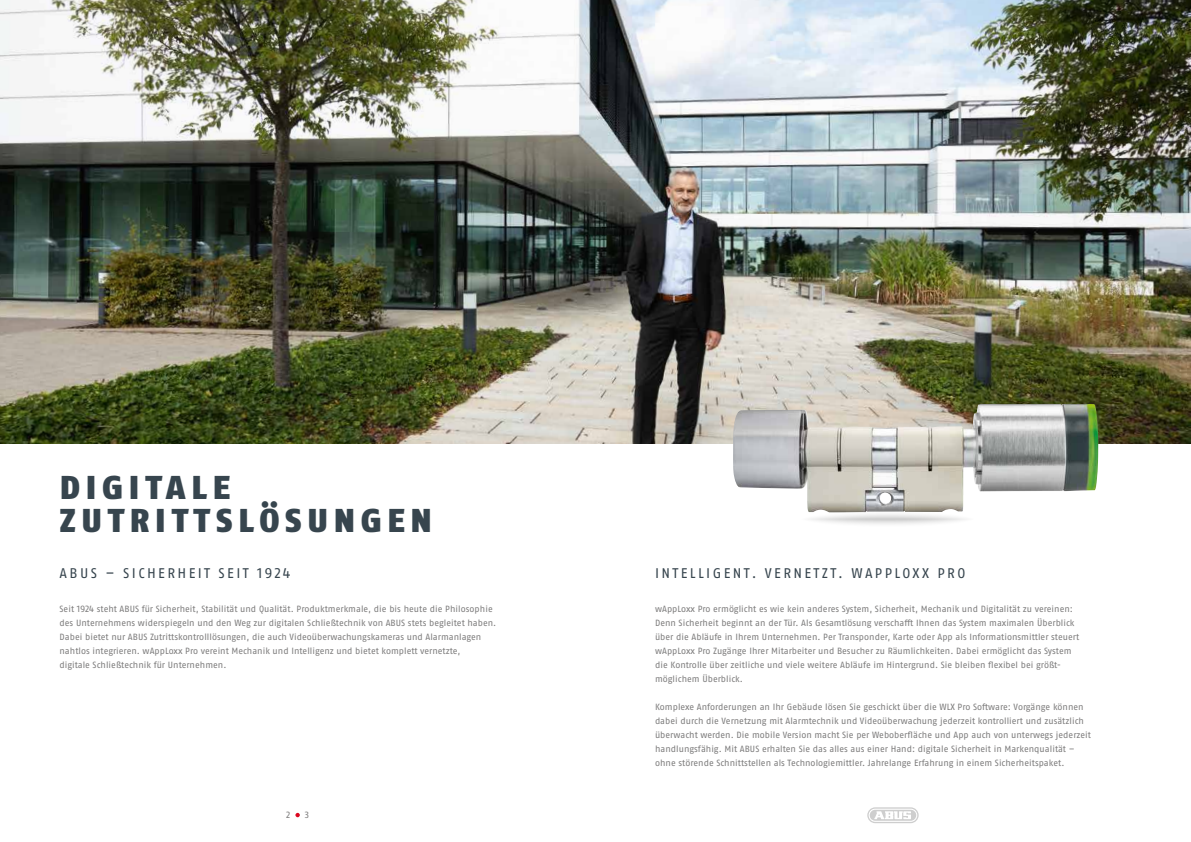
<style>
.page{position:relative;width:1191px;height:842px;background:#fff}
.page>*{position:absolute;margin:0;border:0;box-sizing:border-box;transform-origin:0 0}
.t1{font:900 33px/33px "ABUS Fago Pro";letter-spacing:.17em;color:#37454e}
.t2{font:14px "ABUS Fago Pro";letter-spacing:.17em;color:#37454e}
.t3{font:9px/14px "ABUS Fago Pro";letter-spacing:.005em;color:#7c7b7b}
</style>
<div class="page">
<img style="left:0;top:0;width:1191px;height:443px">
<svg style="left:867px;top:807px;width:51px;height:16px"></svg>
<svg style="left:295px;top:813px;width:5px;height:4px"></svg>
<img style="left:733px;top:404px;width:331px;height:108px">
<svg style="left:800px;top:510px;width:175px;height:18px"></svg>
<h1 class="t1" style="left:60px;top:471px;width:374px">DIGITALE<br>ZUTRITTSLÖSUNGEN</h1>
<h2 class="t2" style="left:60px;top:565px;width:232px">ABUS – SICHERHEIT SEIT 1924</h2>
<p class="t3" style="left:60px;top:602px;width:438px">Seit 1924 steht ABUS für Sicherheit, Stabilität und Qualität. Produktmerkmale, die bis heute die Philosophie des Unternehmens widerspiegeln und den Weg zur digitalen Schließtechnik von ABUS stets begleitet haben.<br>Dabei bietet nur ABUS Zutrittskontrolllösungen, die auch Videoüberwachungskameras und Alarmanlagen nahtlos integrieren. wAppLoxx Pro vereint Mechanik und Intelligenz und bietet komplett vernetzte,<br>digitale Schließtechnik für Unternehmen.</p>
<p class="t3" style="left:286px;top:808px;width:6px">2</p>
<p class="t3" style="left:305px;top:808px;width:6px">3</p>
<h2 class="t2" style="left:655px;top:565px;width:312px">INTELLIGENT. VERNETZT. WAPPLOXX PRO</h2>
<p class="t3" style="left:655px;top:602px;width:426px">wAppLoxx Pro ermöglicht es wie kein anderes System, Sicherheit, Mechanik und Digitalität zu vereinen:<br>Denn Sicherheit beginnt an der Tür. Als Gesamtlösung verschafft Ihnen das System maximalen Überblick über die Abläufe in Ihrem Unternehmen. Per Transponder, Karte oder App als Informationsmittler steuert wAppLoxx Pro Zugänge Ihrer Mitarbeiter und Besucher zu Räumlichkeiten. Dabei ermöglicht das System die Kontrolle über zeitliche und viele weitere Abläufe im Hintergrund. Sie bleiben flexibel bei größt&shy;möglichem Überblick.</p>
<p class="t3" style="left:655px;top:700px;width:437px">Komplexe Anforderungen an Ihr Gebäude lösen Sie geschickt über die WLX Pro Software: Vorgänge können dabei durch die Vernetzung mit Alarmtechnik und Videoüberwachung jederzeit kontrolliert und zusätzlich überwacht werden. Die mobile Version macht Sie per Weboberfläche und App auch von unterwegs jederzeit handlungsfähig. Mit ABUS erhalten Sie das alles aus einer Hand: digitale Sicherheit in Markenqualität – ohne störende Schnittstellen als Technologiemittler. Jahrelange Erfahrung in einem Sicherheitspaket.</p>
</div>
